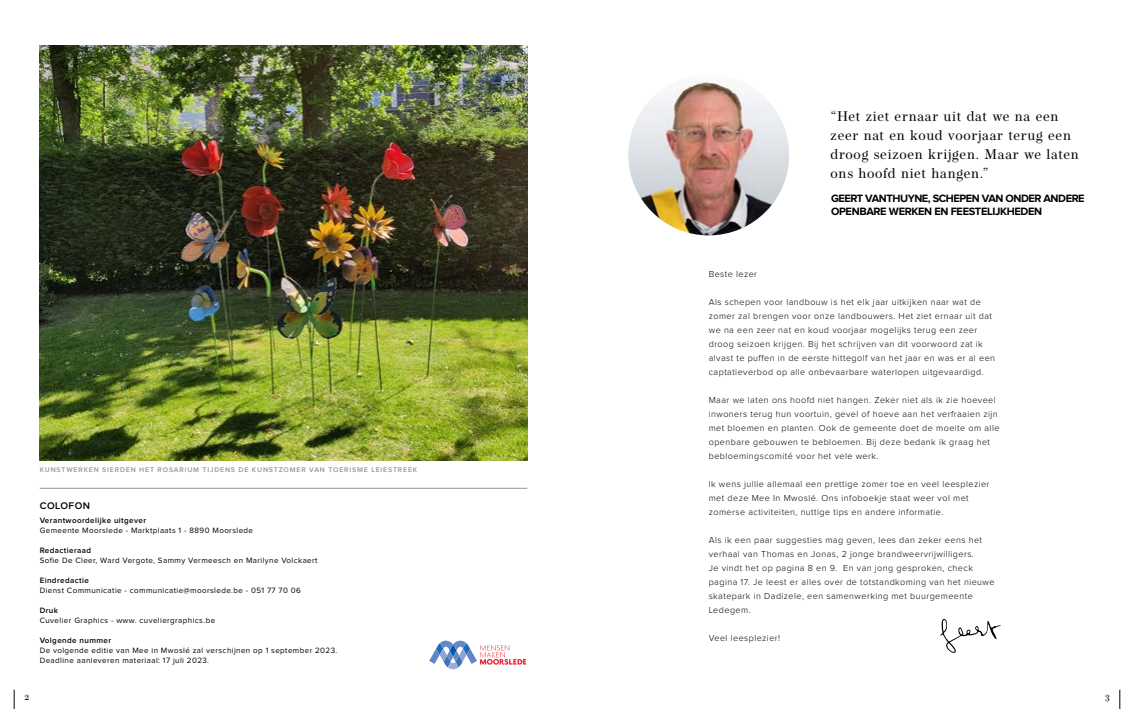
<style>
.page{position:relative;width:1134px;height:709px;background:#fff}
.page>*{position:absolute;margin:0;border:0;box-sizing:border-box;transform-origin:0 0}
.t1{font:14px/19px "Operetta 8";letter-spacing:.05em;color:#000}
.t2{font:700 11px/13.2px "Proxima Nova";letter-spacing:-.04em;color:#000}
.t3{font:600 10px "Proxima Nova";letter-spacing:.05em;color:#000}
.t4{font:10px "Operetta 8";color:#000}
.t5{font:300 9px/14px "Proxima Nova";letter-spacing:.05em;color:#000}
.t6{font:8px/10px "Proxima Nova";letter-spacing:.05em;color:#000}
.t7{font:600 8px "Proxima Nova";letter-spacing:.05em;color:#000}
.t8{font:600 7px "Proxima Nova";letter-spacing:.12em;color:#949494}
</style>
<div class="page">
<hr style="left:40px;top:488px;width:487px;height:1px;background:#949494">
<svg style="left:429px;top:640px;width:97px;height:29px"></svg>
<img style="left:40px;top:45px;width:487px;height:415px">
<svg style="left:940px;top:619px;width:61px;height:34px"></svg>
<svg style="left:1119px;top:689px;width:1px;height:20px"></svg>
<svg style="left:14px;top:689px;width:1px;height:20px"></svg>
<img style="left:628px;top:75px;width:161px;height:160px;border-radius:80px">
<h1 class="t1" style="left:831px;top:107px;width:250px">“Het ziet ernaar uit dat we na een zeer nat en koud voorjaar terug een droog seizoen krijgen. Maar we laten ons hoofd niet hangen.”</h1>
<p class="t8" style="left:40px;top:465px;width:379px">KUNSTWERKEN SIERDEN HET ROSARIUM TIJDENS DE KUNSTZOMER VAN TOERISME LEIESTREEK</p>
<p class="t3" style="left:40px;top:500px;width:52px">COLOFON</p>
<p class="t7" style="left:40px;top:515px;width:108px">Verantwoordelijke uitgever</p>
<p class="t6" style="left:40px;top:525px;width:215px">Gemeente Moorslede - Marktplaats 1 - 8890 Moorslede</p>
<p class="t7" style="left:40px;top:545px;width:53px">Redactieraad</p>
<p class="t6" style="left:40px;top:555px;width:279px">Sofie De Cleer, Ward Vergote, Sammy Vermeesch en Marilyne Volckaert</p>
<p class="t7" style="left:40px;top:575px;width:51px">Eindredactie</p>
<p class="t6" style="left:40px;top:585px;width:263px">Dienst Communicatie - communicatie@moorslede.be - 051 77 70 06</p>
<p class="t7" style="left:40px;top:605px;width:20px">Druk</p>
<p class="t6" style="left:40px;top:615px;width:177px">Cuvelier Graphics - www. cuveliergraphics.be</p>
<p class="t7" style="left:40px;top:635px;width:73px">Volgende nummer</p>
<p class="t6" style="left:40px;top:645px;width:299px">De volgende editie van Mee in Mwoslé zal verschijnen op 1 september 2023.<br>Deadline aanleveren materiaal: 17 juli 2023.</p>
<p class="t2" style="left:831px;top:192px;width:255px">GEERT VANTHUYNE, SCHEPEN VAN ONDER ANDERE<br>OPENBARE WERKEN EN FEESTELIJKHEDEN</p>
<p class="t5" style="left:709px;top:267px;width:50px">Beste lezer</p>
<p class="t5" style="left:709px;top:295px;width:288px">Als schepen voor landbouw is het elk jaar uitkijken naar wat de zomer zal brengen voor onze landbouwers. Het ziet ernaar uit dat we na een zeer nat en koud voorjaar mogelijks terug een zeer droog seizoen krijgen. Bij het schrijven van dit voorwoord zat ik alvast te puffen in de eerste hittegolf van het jaar en was er al een captatieverbod op alle onbevaarbare waterlopen uitgevaardigd.</p>
<p class="t5" style="left:709px;top:393px;width:292px">Maar we laten ons hoofd niet hangen. Zeker niet als ik zie hoeveel inwoners terug hun voortuin, gevel of hoeve aan het verfraaien zijn met bloemen en planten. Ook de gemeente doet de moeite om alle openbare gebouwen te bebloemen. Bij deze bedank ik graag het bebloemingscomité voor het vele werk.</p>
<p class="t5" style="left:709px;top:477px;width:282px">Ik wens jullie allemaal een prettige zomer toe en veel leesplezier met deze Mee In Mwoslé. Ons infoboekje staat weer vol met zomerse activiteiten, nuttige tips en andere informatie.</p>
<p class="t5" style="left:709px;top:533px;width:287px">Als ik een paar suggesties mag geven, lees dan zeker eens het verhaal van Thomas en Jonas, 2 jonge brandweervrijwilligers.<br>Je vindt het op pagina 8 en 9. En van jong gesproken, check pagina 17. Je leest er alles over de totstandkoming van het nieuwe skatepark in Dadizele, een samenwerking met buurgemeente Ledegem.</p>
<p class="t5" style="left:709px;top:631px;width:73px">Veel leesplezier!</p>
<p class="t4" style="left:24px;top:691px;width:6px">2</p>
<p class="t4" style="left:1105px;top:691px;width:6px">3</p>
</div>
